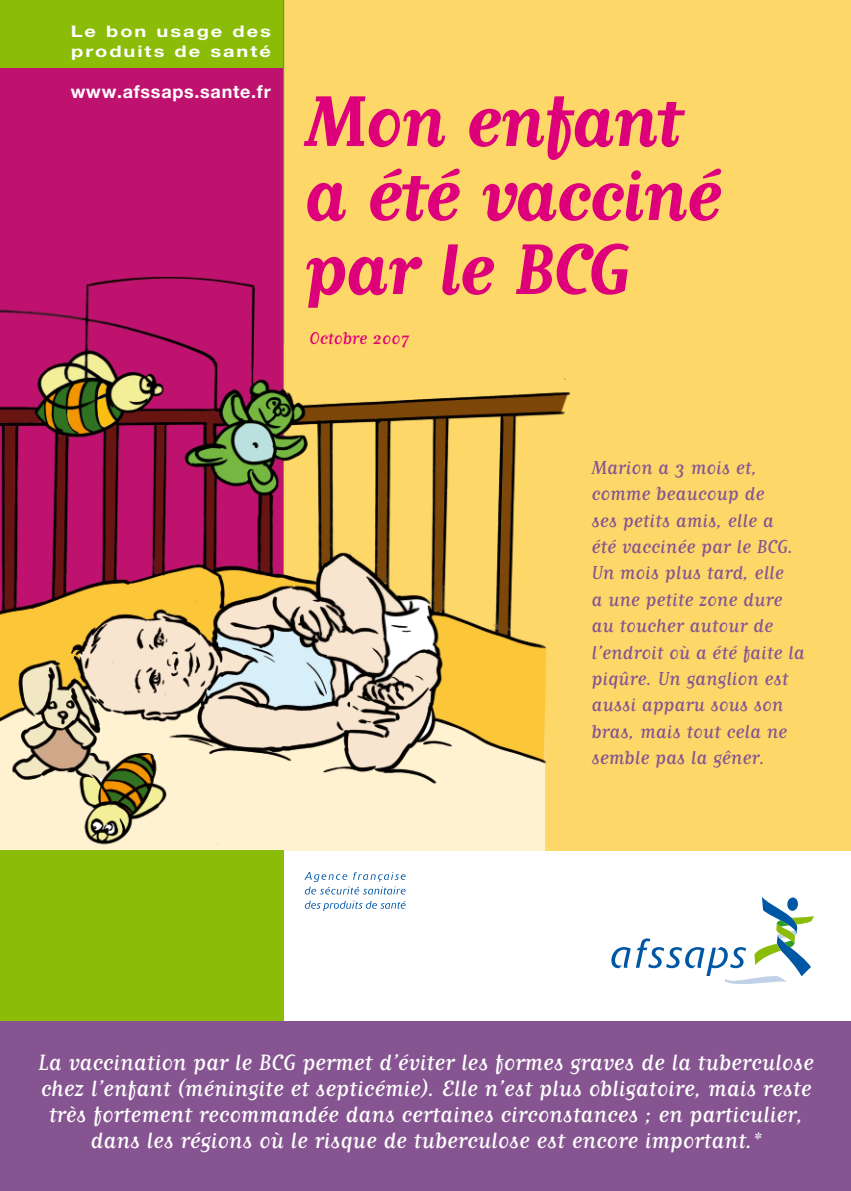
<style>
.page{position:relative;width:851px;height:1191px;background:#fff}
.page>*{position:absolute;margin:0;border:0;box-sizing:border-box;transform-origin:0 0}
.t1{font:700 84px/74px "Matrix Script";letter-spacing:-.02em;color:#de007a}
.t2{font:26px/26px "Matrix Script";color:#fff;text-align:center}
.t3{font:22px/26.4px "Matrix Script";color:#865591}
.t4{font:20px "Matrix Script";color:#de007a}
.t5{font:700 18px "Helvetica Neue";letter-spacing:.04em;color:#fff}
.t6{font:700 16px/20px "Helvetica Neue";letter-spacing:.1em;color:#fff;scale:1.25 1}
</style>
<div class="page">
<img style="left:0;top:0;width:850px;height:850px">
<div style="left:0;top:1020px;width:850px;height:171px;background:#865591"></div>
<svg style="left:304px;top:872px;width:101px;height:22px"></svg>
<svg style="left:305px;top:900px;width:100px;height:11px"></svg>
<svg style="left:611px;top:897px;width:202px;height:87px"></svg>
<div style="left:0;top:850px;width:284px;height:170px;background:#8bbc07"></div>
<div style="left:0;top:0;width:283px;height:68px;background:#8bbc07"></div>
<hr style="left:283px;top:0;width:1px;height:344px;background:#509749">
<p class="t6" style="left:71px;top:21px;width:162px">Le bon usage des produits de santé</p>
<p class="t5" style="left:71px;top:80px;width:201px">www.afssaps.sante.fr</p>
<h1 class="t1" style="left:304px;top:83px;width:419px">Mon enfant a été vacciné par le BCG</h1>
<p class="t4" style="left:309px;top:329px;width:101px">Octobre 2007</p>
<p class="t3" style="left:591px;top:454px;width:215px">Marion a 3 mois et, comme beaucoup de<br>ses petits amis, elle a<br>été vaccinée par le BCG.<br>Un mois plus tard, elle<br>a une petite zone dure au toucher autour de l’endroit où a été faite la piqûre. Un ganglion est aussi apparu sous son bras, mais tout cela ne semble pas la gêner.</p>
<p class="t2" style="left:38px;top:1048px;width:777px">La vaccination par le BCG permet d’éviter les formes graves de la tuberculose chez l’enfant (méningite et septicémie). Elle n’est plus obligatoire, mais reste très fortement recommandée dans certaines circonstances ; en particulier, dans les régions où le risque de tuberculose est encore important.*</p>
</div>
